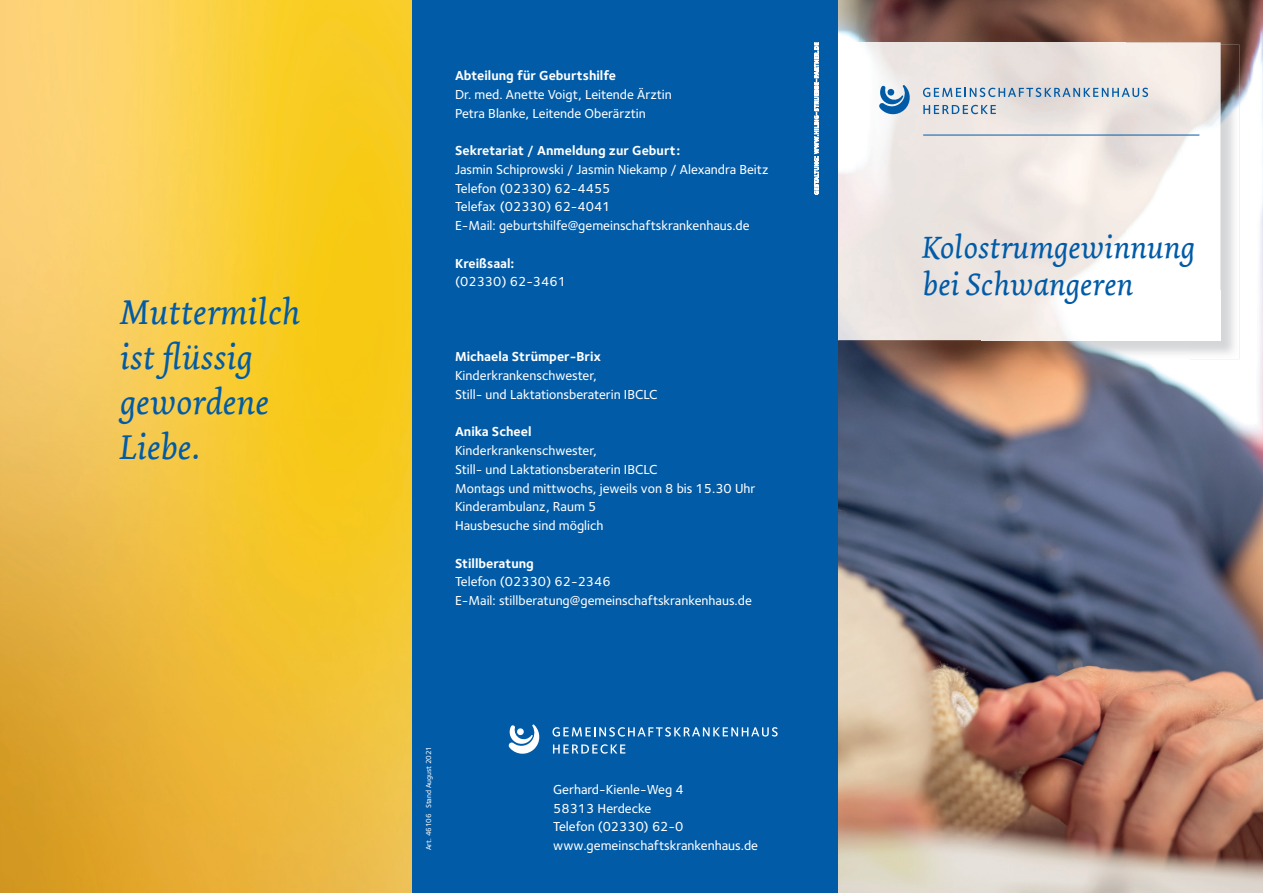
<style>
.page{position:relative;width:1263px;height:893px;background:#fff}
.page>*{position:absolute;margin:0;border:0;box-sizing:border-box;transform-origin:0 0}
.t1{font:italic 36px/45px "Dolly";letter-spacing:.005em;color:#015ba7}
.t2{font:italic 32.25px/37.5px "Dolly";letter-spacing:.005em;color:#015ba7}
.t3{font:500 13.5px/18.8px "Foundry Sterling";color:#fff}
.t4{font:700 13.5px "Foundry Sterling";color:#fff}
.t5{font:500 7.5px "Foundry Sterling";color:#fff}
</style>
<div class="page">
<img style="left:0;top:0;width:412px;height:893px">
<img style="left:838px;top:0;width:425px;height:893px">
<img style="left:1190px;top:45px;width:49px;height:314px">
<img style="left:840px;top:340px;width:350px;height:19px">
<img style="left:838px;top:43px;width:382px;height:297px">
<hr style="left:923px;top:135px;width:276px;height:1px;background:#015ba7">
<svg style="left:923px;top:105px;width:73px;height:9px"></svg>
<svg style="left:923px;top:88px;width:225px;height:9px;background:#9cb4cb"></svg>
<svg style="left:878px;top:85px;width:33px;height:31px"></svg>
<div style="left:412px;top:0;width:426px;height:893px;background:#015ba7"></div>
<svg style="left:814px;top:43px;width:5px;height:152px"></svg>
<svg style="left:553px;top:744px;width:72px;height:10px"></svg>
<svg style="left:552px;top:727px;width:226px;height:10px"></svg>
<svg style="left:508px;top:724px;width:32px;height:30px"></svg>
<h1 class="t1" style="left:120px;top:291px;width:182px">Muttermilch ist flüssig gewordene<br>Liebe.</h1>
<p class="t4" style="left:455px;top:67px;width:163px">Abteilung für Geburtshilfe</p>
<p class="t3" style="left:455px;top:85px;width:218px">Dr. med. Anette Voigt, Leitende Ärztin<br>Petra Blanke, Leitende Oberärztin</p>
<p class="t4" style="left:455px;top:142px;width:227px">Sekretariat / Anmeldung zur Geburt:</p>
<p class="t3" style="left:455px;top:160px;width:315px">Jasmin Schiprowski / Jasmin Niekamp / Alexandra Beitz Telefon (02330) 62-4455<br>Telefax (02330) 62-4041<br>E-Mail: geburtshilfe@gemeinschaftskrankenhaus.de</p>
<p class="t4" style="left:455px;top:255px;width:61px">Kreißsaal:</p>
<p class="t3" style="left:455px;top:272px;width:112px">(02330) 62-3461</p>
<p class="t4" style="left:455px;top:349px;width:148px">Michaela Strümper-Brix</p>
<p class="t3" style="left:455px;top:366px;width:204px">Kinderkrankenschwester,<br>Still- und Laktationsberaterin IBCLC</p>
<p class="t4" style="left:455px;top:424px;width:78px">Anika Scheel</p>
<p class="t3" style="left:455px;top:441px;width:302px">Kinderkrankenschwester,<br>Still- und Laktationsberaterin IBCLC<br>Montags und mittwochs, jeweils von 8 bis 15.30 Uhr Kinderambulanz, Raum 5<br>Hausbesuche sind möglich</p>
<p class="t4" style="left:455px;top:555px;width:80px">Stillberatung</p>
<p class="t3" style="left:455px;top:572px;width:298px">Telefon (02330) 62-2346<br>E-Mail: stillberatung@gemeinschaftskrankenhaus.de</p>
<p class="t5" style="left:424px;top:850px;width:106px;rotate:-90deg">Art. 46106 Stand August 2021</p>
<p class="t3" style="left:553px;top:780px;width:206px">Gerhard-Kienle-Weg 4<br>58313 Herdecke<br>Telefon (02330) 62-0 www.gemeinschaftskrankenhaus.de</p>
<h2 class="t2" style="left:923px;top:229px;width:274px">Kolostrumgewinnung bei Schwangeren</h2>
</div>
